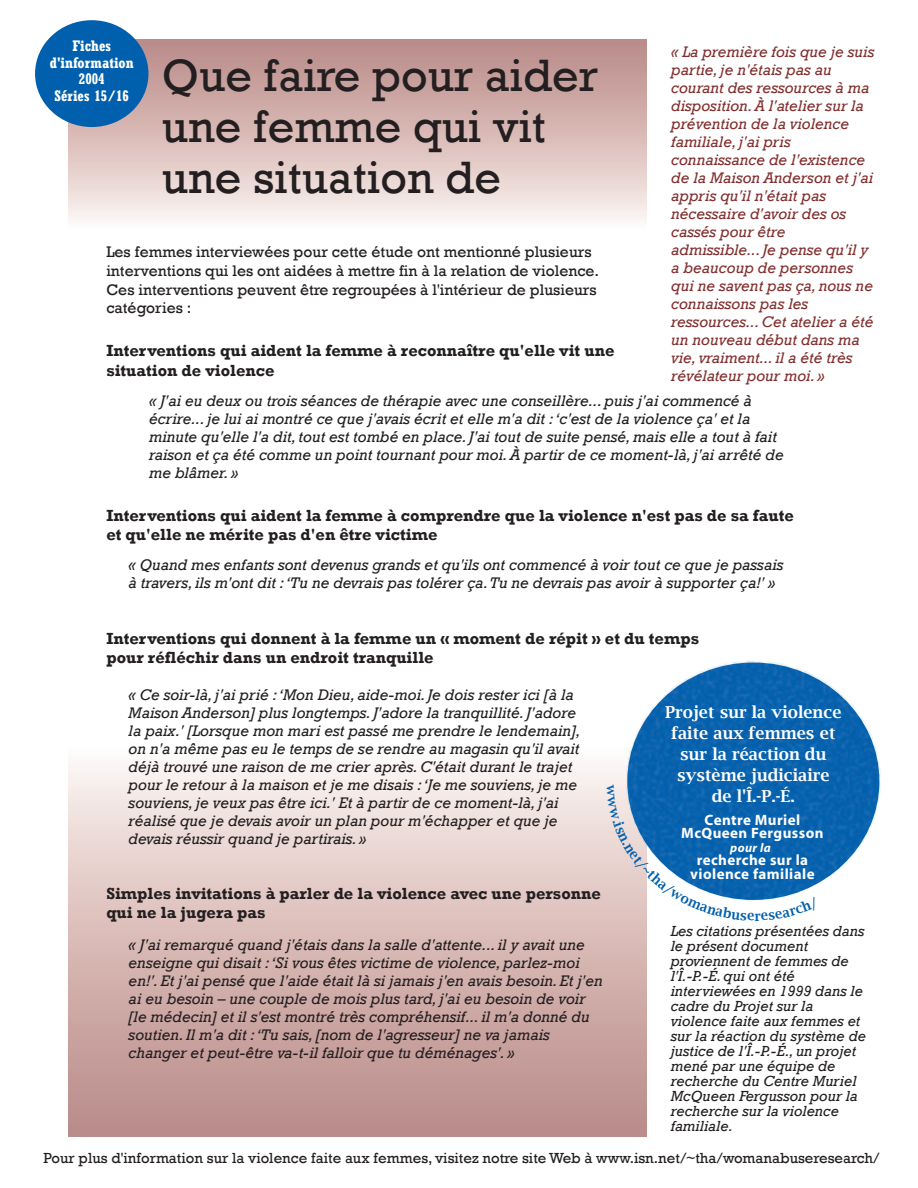
<style>
.page{position:relative;width:918px;height:1188px;background:#fff}
.page>*{position:absolute;margin:0;border:0;box-sizing:border-box;transform-origin:0 0}
.t1{font:46.5px/51px "Rockwell";color:#231f20}
.t2{font:700 16.5px/19.5px "Rockwell";color:#231f20}
.t3{font:600 16.5px/21px "Lucida Bright";color:#fff;text-align:center}
.t4{font:italic 15.75px/18px "Rockwell";color:#231f20}
.t5{font:italic 15.75px/18px "Rockwell";color:#822f2e}
.t6{font:15.75px/18.8px "Rockwell";color:#231f20}
.t7{font:italic 15px/15px "Rockwell";color:#231f20}
.t8{font:15px "Rockwell";color:#231f20}
.t9{font:700 15px/13.5px "Myriad";letter-spacing:.03em;color:#fff;text-align:center}
.t10{font:700 15px/16.5px "Rockwell Condensed";color:#fff;text-align:center}
.t11{font:italic 700 12.6px "Myriad";letter-spacing:.03em;color:#fff}
</style>
<div class="page">
<div style="left:69px;top:39px;width:577px;height:216px;background:#fff;opacity:.55"></div>
<div style="left:69px;top:693px;width:577px;height:444px;background:#fff;opacity:.55"></div>
<div style="left:35px;top:20px;width:113px;height:107px;background:#0160ae;border-radius:50%"></div>
<img style="left:573px;top:660px;width:308px;height:295px">
<svg style="left:606px;top:785px;width:214px;height:136px"></svg>
<p class="t10" style="left:50px;top:38px;width:85px">Fiches d'information<br>2004<br>Séries 15/16</p>
<h1 class="t1" style="left:162px;top:51px;width:438px">Que faire pour aider une femme qui vit une situation de</h1>
<p class="t6" style="left:106px;top:243px;width:494px">Les femmes interviewées pour cette étude ont mentionné plusieurs interventions qui les ont aidées à mettre fin à la relation de violence.<br>Ces interventions peuvent être regroupées à l'intérieur de plusieurs catégories :</p>
<p class="t2" style="left:106px;top:341px;width:510px">Interventions qui aident la femme à reconnaître qu'elle vit une situation de violence</p>
<p class="t5" style="left:671px;top:43px;width:205px">« La première fois que je suis partie, je n'étais pas au courant des ressources à ma disposition.À l'atelier sur la prévention de la violence familiale, j'ai pris connaissance de l'existence de la Maison Anderson et j'ai appris qu'il n'était pas nécessaire d'avoir des os cassés pour être admissible... Je pense qu'il y a beaucoup de personnes qui ne savent pas ça, nous ne connaissons pas les ressources... Cet atelier a été un nouveau début dans ma vie, vraiment... il a été très révélateur pour moi. »</p>
<p class="t4" style="left:149px;top:392px;width:636px">« J'ai eu deux ou trois séances de thérapie avec une conseillère...puis j'ai commencé à écrire... je lui ai montré ce que j'avais écrit et elle m'a dit :‘c'est de la violence ça' et la minute qu'elle l'a dit, tout est tombé en place. J'ai tout de suite pensé, mais elle a tout à fait raison et ça été comme un point tournant pour moi.À partir de ce moment-là, j'ai arrêté de me blâmer. »</p>
<p class="t2" style="left:106px;top:506px;width:689px">Interventions qui aident la femme à comprendre que la violence n'est pas de sa faute et qu'elle ne mérite pas d'en être victime</p>
<p class="t4" style="left:129px;top:556px;width:656px">« Quand mes enfants sont devenus grands et qu'ils ont commencé à voir tout ce que je passais à travers, ils m'ont dit :‘Tu ne devrais pas tolérer ça.Tu ne devrais pas avoir à supporter ça!' »</p>
<p class="t2" style="left:106px;top:629px;width:594px">Interventions qui donnent à la femme un « moment de répit » et du temps pour réfléchir dans un endroit tranquille</p>
<p class="t4" style="left:129px;top:686px;width:453px">« Ce soir-là, j'ai prié :‘Mon Dieu, aide-moi. Je dois rester ici [à la Maison Anderson] plus longtemps. J'adore la tranquillité. J'adore la paix.' [Lorsque mon mari est passé me prendre le lendemain], on n'a même pas eu le temps de se rendre au magasin qu'il avait déjà trouvé une raison de me crier après. C'était durant le trajet pour le retour à la maison et je me disais :‘Je me souviens, je me souviens, je veux pas être ici.' Et à partir de ce moment-là, j'ai réalisé que je devais avoir un plan pour m'échapper et que je devais réussir quand je partirais. »</p>
<p class="t2" style="left:106px;top:883px;width:496px">Simples invitations à parler de la violence avec une personne qui ne la jugera pas</p>
<p class="t4" style="left:129px;top:936px;width:476px">« J'ai remarqué quand j'étais dans la salle d'attente... il y avait une enseigne qui disait :‘Si vous êtes victime de violence,parlez-moi en!'. Et j'ai pensé que l'aide était là si jamais j'en avais besoin. Et j'en ai eu besoin – une couple de mois plus tard, j'ai eu besoin de voir [le médecin] et il s'est montré très compréhensif... il m'a donné du soutien. Il m'a dit :‘Tu sais,[nom de l'agresseur] ne va jamais changer et peut-être va-t-il falloir que tu déménages'. »</p>
<p class="t3" style="left:665px;top:701px;width:178px">Projet sur la violence faite aux femmes et sur la réaction du système judiciaire de l'Î.-P.-É.</p>
<p class="t9" style="left:681px;top:814px;width:144px">Centre Muriel<br>McQueen Fergusson</p>
<p class="t11" style="left:730px;top:841px;width:42px">pour la</p>
<p class="t9" style="left:690px;top:854px;width:126px">recherche sur la violence familiale</p>
<p class="t7" style="left:671px;top:924px;width:197px">Les citations présentées dans le présent document proviennent de femmes de l'Î.-P.-É.qui ont été interviewées en 1999 dans le cadre du Projet sur la violence faite aux femmes et sur la réaction du système de justice de l'Î.-P.-É., un projet mené par une équipe de recherche du Centre Muriel<br>McQueen Fergusson pour la recherche sur la violence familiale.</p>
<p class="t8" style="left:43px;top:1150px;width:838px">Pour plus d'information sur la violence faite aux femmes, visitez notre site Web à www.isn.net/~tha/womanabuseresearch/</p>
</div>
